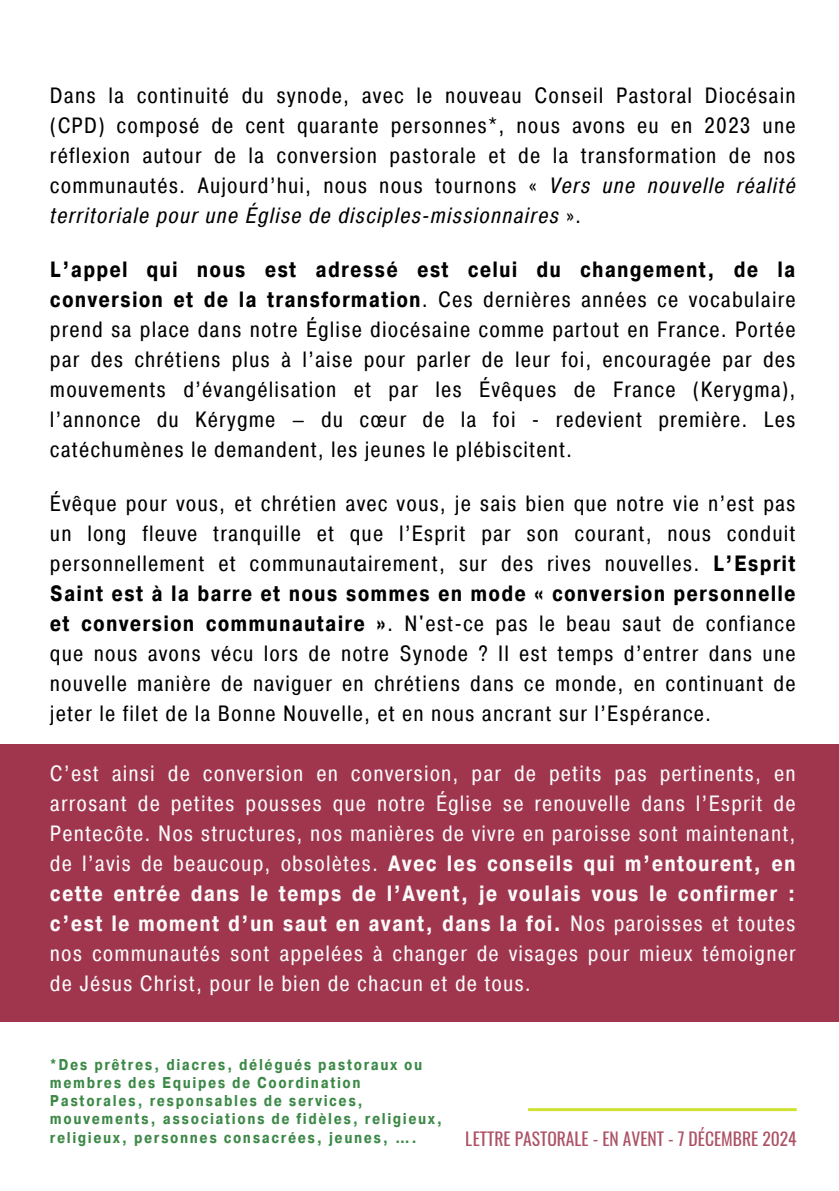
<style>
.page{position:relative;width:839px;height:1191px;background:#fff}
.page>*{position:absolute;margin:0;border:0;box-sizing:border-box;transform-origin:0 0}
.t1{font:22px/30px "Pragmatica Cond";letter-spacing:.05em;color:#000;text-align:justify}
.t2{font:22px/30px "Pragmatica Cond";letter-spacing:.05em;color:#fafafa;text-align:justify}
.t3{font:17.6px "Oswald";color:#911833}
.t4{font:700 15.6px/18.2px "Pragmatica Cond";letter-spacing:.1em;color:#3c8947}
.s1{font-style:italic}
.s2{font-weight:700}
</style>
<div class="page">
<div style="left:0;top:744px;width:838px;height:278px;background:#9f364e"></div>
<hr style="left:528px;top:1108px;width:268px;height:3px;background:#cfe132">
<h1 class="t1" style="left:50px;top:81px;width:747px">Dans la continuité du synode, avec le nouveau Conseil Pastoral Diocésain (CPD) composé de cent quarante personnes*, nous avons eu en 2023 une réflexion autour de la conversion pastorale et de la transformation de nos communautés. Aujourd’hui, nous nous tournons « <span class="s1">Vers une nouvelle réalité territoriale pour une Église de disciples-missionnaires</span> ».</h1>
<h1 class="t1" style="left:50px;top:255px;width:747px"><span class="s2">L’appel qui nous est adressé est celui du changement, de la conversion et de la transformation</span>. Ces dernières années ce vocabulaire prend sa place dans notre Église diocésaine comme partout en France. Portée par des chrétiens plus à l’aise pour parler de leur foi, encouragée par des mouvements d’évangélisation et par les Évêques de France (Kerygma), l’annonce du Kérygme – du cœur de la foi - redevient première. Les catéchumènes le demandent, les jeunes le plébiscitent.</h1>
<h1 class="t1" style="left:50px;top:489px;width:747px">Évêque pour vous, et chrétien avec vous, je sais bien que notre vie n’est pas un long fleuve tranquille et que l’Esprit par son courant, nous conduit personnellement et communautairement, sur des rives nouvelles. <span class="s2">L’Esprit Saint est à la barre et nous sommes en mode « conversion personnelle et conversion communautaire »</span>. N'est-ce pas le beau saut de confiance que nous avons vécu lors de notre Synode ? Il est temps d’entrer dans une nouvelle manière de naviguer en chrétiens dans ce monde, en continuant de jeter le filet de la Bonne Nouvelle, et en nous ancrant sur l’Espérance.</h1>
<h1 class="t2" style="left:50px;top:759px;width:747px">C’est ainsi de conversion en conversion, par de petits pas pertinents, en arrosant de petites pousses que notre Église se renouvelle dans l’Esprit de Pentecôte. Nos structures, nos manières de vivre en paroisse sont maintenant, de l’avis de beaucoup, obsolètes. <span class="s2">Avec les conseils qui m’entourent, en cette entrée dans le temps de l’Avent, je voulais vous le confirmer : c’est le moment d’un saut en avant, dans la foi.</span> Nos paroisses et toutes nos communautés sont appelées à changer de visages pour mieux témoigner de Jésus Christ, pour le bien de chacun et de tous.</h1>
<p class="t4" style="left:50px;top:1056px;width:394px">*Des prêtres, diacres, délégués pastoraux ou membres des Equipes de Coordination Pastorales, responsables de services, mouvements, associations de fidèles, religieux, religieux, personnes consacrées, jeunes, ….</p>
<p class="t3" style="left:465px;top:1125px;width:332px">LETTRE PASTORALE - EN AVENT - 7 DÉCEMBRE 2024</p>
</div>
